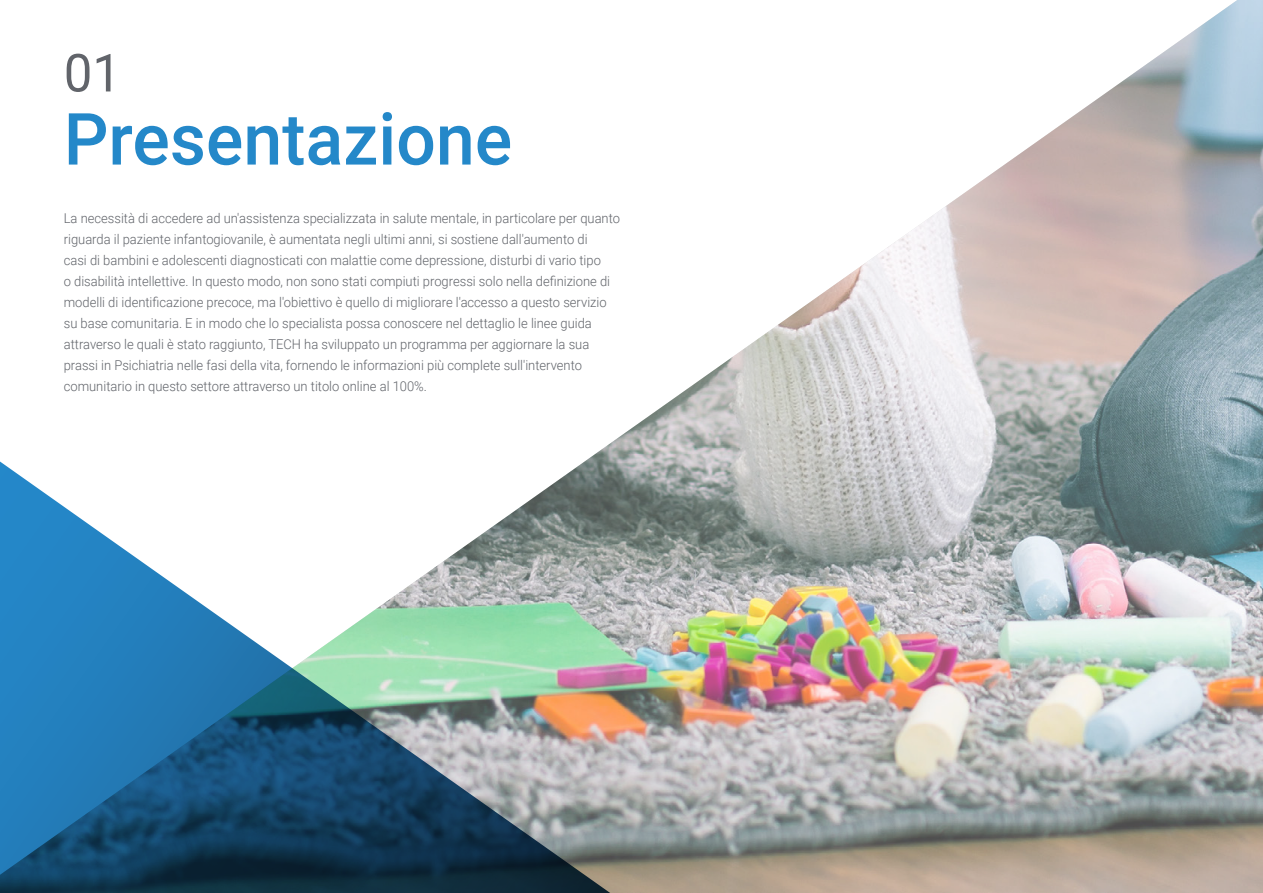
<style>
.page{position:relative;width:1263px;height:893px;background:#fff}
.page>*{position:absolute;margin:0;border:0;box-sizing:border-box;transform-origin:0 0}
.t1{font:500 72px "Roboto";color:#2488c9}
.t2{font:52.5px "Roboto";color:#61646a}
.t3{font:300 13.5px/21px "Roboto";color:#61646a;scale:.96 1}
</style>
<div class="page">
<img style="left:607px;top:0;width:656px;height:893px">
<svg style="left:0;top:446px;width:640px;height:447px"></svg>
<h2 class="t2" style="left:64px;top:36px;width:59px">01</h2>
<h1 class="t1" style="left:64px;top:89px;width:450px">Presentazione</h1>
<p class="t3" style="left:64px;top:207px;width:581px">La necessità di accedere ad un'assistenza specializzata in salute mentale, in particolare per quanto riguarda il paziente infantogiovanile, è aumentata negli ultimi anni, si sostiene dall'aumento di<br>casi di bambini e adolescenti diagnosticati con malattie come depressione, disturbi di vario tipo<br>o disabilità intellettive. In questo modo, non sono stati compiuti progressi solo nella definizione di modelli di identificazione precoce, ma l'obiettivo è quello di migliorare l'accesso a questo servizio su base comunitaria. E in modo che lo specialista possa conoscere nel dettaglio le linee guida attraverso le quali è stato raggiunto, TECH ha sviluppato un programma per aggiornare la sua prassi in Psichiatria nelle fasi della vita, fornendo le informazioni più complete sull'intervento comunitario in questo settore attraverso un titolo online al 100%.</p>
</div>
